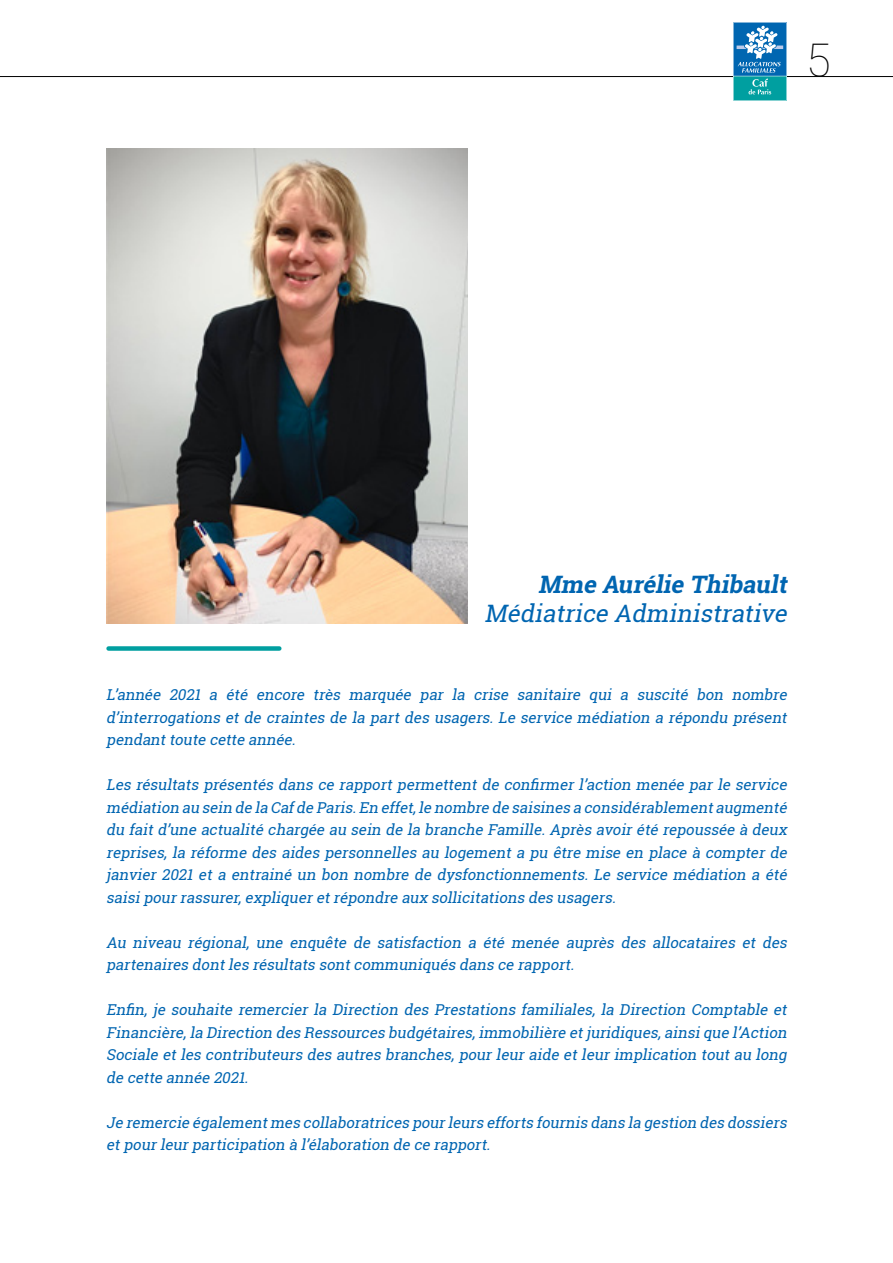
<style>
.page{position:relative;width:893px;height:1263px;background:#fff}
.page>*{position:absolute;margin:0;border:0;box-sizing:border-box;transform-origin:0 0}
.t1{font:100 45px "Roboto";color:#000}
.t2{font:italic 24px "Roboto Slab";color:#0065b1}
.t3{font:italic 700 24px "Roboto Slab";color:#0065b1}
.t4{font:italic 15px/22.5px "Roboto Slab";color:#0065b1;text-align:justify}
</style>
<div class="page">
<hr style="left:0;top:76px;width:893px;height:1px;background:#000">
<svg style="left:733px;top:22px;width:54px;height:79px;background:#3495bc"></svg>
<div style="left:109px;top:646px;width:170px;height:5px;background:#009fa0"></div>
<img style="left:106px;top:148px;width:362px;height:476px">
<h1 class="t1" style="left:806px;top:29px;width:26px">5</h1>
<h2 class="t3" style="left:538px;top:568px;width:256px">Mme Aurélie Thibault</h2>
<h2 class="t2" style="left:485px;top:596px;width:309px">Médiatrice Administrative</h2>
<p class="t4" style="left:106px;top:683px;width:686px">L’année 2021 a été encore très marquée par la crise sanitaire qui a suscité bon nombre d’interrogations et de craintes de la part des usagers. Le service médiation a répondu présent pendanttoute cette année.</p>
<p class="t4" style="left:106px;top:773px;width:686px">Les résultats présentés dans ce rapport permettent de confirmer l’action menée par le service médiation au sein de la Cafde Paris.En effet,le nombre de saisines a considérablementaugmenté du fait d’une actualité chargée au sein de la branche Famille. Après avoir été repoussée à deux reprises, la réforme des aides personnelles au logement a pu être mise en place à compter de janvier 2021 et a entrainé un bon nombre de dysfonctionnements. Le service médiation a été saisipourrassurer,expliqueretrépondre aux sollicitations des usagers.</p>
<p class="t4" style="left:106px;top:931px;width:686px">Au niveau régional, une enquête de satisfaction a été menée auprès des allocataires et des partenaires dontles résultats sontcommuniqués dans ce rapport.</p>
<p class="t4" style="left:106px;top:998px;width:686px">Enfin, je souhaite remercier la Direction des Prestations familiales, la Direction Comptable et Financière,la Direction des Ressources budgétaires,immobilière etjuridiques,ainsique l’Action Sociale etles contributeurs des autres branches,pourleuraide etleurimplication toutau long de cette année 2021.</p>
<p class="t4" style="left:106px;top:1111px;width:686px">Je remercie égalementmes collaboratrices pourleurs efforts fournis dans la gestion des dossiers etpourleurparticipation à l’élaboration de ce rapport.</p>
</div>
